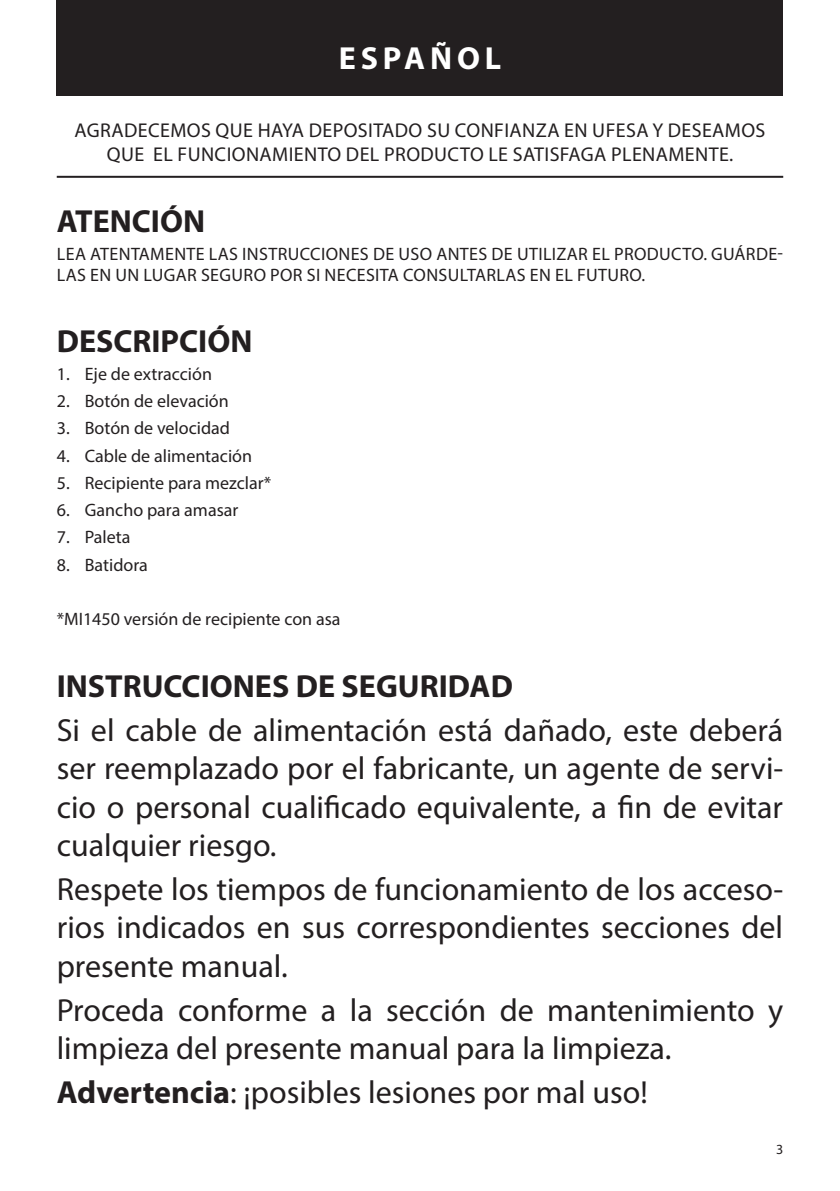
<style>
.page{position:relative;width:840px;height:1191px;background:#fff}
.page>*{position:absolute;margin:0;border:0;box-sizing:border-box;transform-origin:0 0}
.t1{font:32px/38.4px "Myriad Pro";color:#231f20;text-align:justify}
.t2{font:700 32px "Myriad Pro";color:#231f20}
.t3{font:700 32px "Myriad Pro";letter-spacing:.15em;color:#fff}
.t4{font:20px/24px "Myriad Pro";letter-spacing:.02em;color:#231f20;text-align:center}
.t5{font:18px "Myriad Pro";color:#231f20}
.t6{font:18px/21.6px "Myriad Pro";letter-spacing:.02em;color:#231f20}
.t7{font:14px "Myriad Pro";color:#231f20}
.s1{font-weight:700}
</style>
<div class="page">
<div style="left:57px;top:0;width:725px;height:95px;background:#231f20"></div>
<hr style="left:57px;top:176px;width:725px;height:2px;background:#231f20">
<p class="t3" style="left:338px;top:37px;width:164px">ESPAÑOL</p>
<p class="t4" style="left:74px;top:118px;width:692px">AGRADECEMOS QUE HAYA DEPOSITADO SU CONFIANZA EN UFESA Y DESEAMOS<br>QUE EL FUNCIONAMIENTO DEL PRODUCTO LE SATISFAGA PLENAMENTE.</p>
<p class="t2" style="left:57px;top:200px;width:150px">ATENCIÓN</p>
<p class="t6" style="left:57px;top:242px;width:727px">LEA ATENTAMENTE LAS INSTRUCCIONES DE USO ANTES DE UTILIZAR EL PRODUCTO. GUÁRDE-<br>LAS EN UN LUGAR SEGURO POR SI NECESITA CONSULTARLAS EN EL FUTURO.</p>
<p class="t2" style="left:57px;top:321px;width:197px">DESCRIPCIÓN</p>
<p class="t5" style="left:57px;top:362px;width:157px">1. Eje de extracción</p>
<p class="t5" style="left:57px;top:390px;width:173px">2. Botón de elevación</p>
<p class="t5" style="left:57px;top:417px;width:175px">3. Botón de velocidad</p>
<p class="t5" style="left:57px;top:444px;width:197px">4. Cable de alimentación</p>
<p class="t5" style="left:57px;top:472px;width:216px">5. Recipiente para mezclar*</p>
<p class="t5" style="left:57px;top:499px;width:183px">6. Gancho para amasar</p>
<p class="t5" style="left:57px;top:526px;width:75px">7. Paleta</p>
<p class="t5" style="left:57px;top:553px;width:93px">8. Batidora</p>
<p class="t5" style="left:57px;top:608px;width:285px">*MI1450 versión de recipiente con asa</p>
<p class="t2" style="left:57px;top:665px;width:457px">INSTRUCCIONES DE SEGURIDAD</p>
<p class="t1" style="left:57px;top:710px;width:727px">Si el cable de alimentación está dañado, este deberá ser reemplazado por el fabricante, un agente de servi&shy;cio o personal cualificado equivalente, a fin de evitar cualquier riesgo.</p>
<p class="t1" style="left:57px;top:869px;width:727px">Respete los tiempos de funcionamiento de los acceso&shy;rios indicados en sus correspondientes secciones del presente manual.</p>
<p class="t1" style="left:57px;top:990px;width:727px">Proceda conforme a la sección de mantenimiento y limpieza del presente manual para la limpieza.</p>
<p class="t1" style="left:57px;top:1073px;width:592px"><span class="s1">Advertencia</span>: ¡posibles lesiones por mal uso!</p>
<p class="t7" style="left:775px;top:1140px;width:9px">3</p>
</div>
